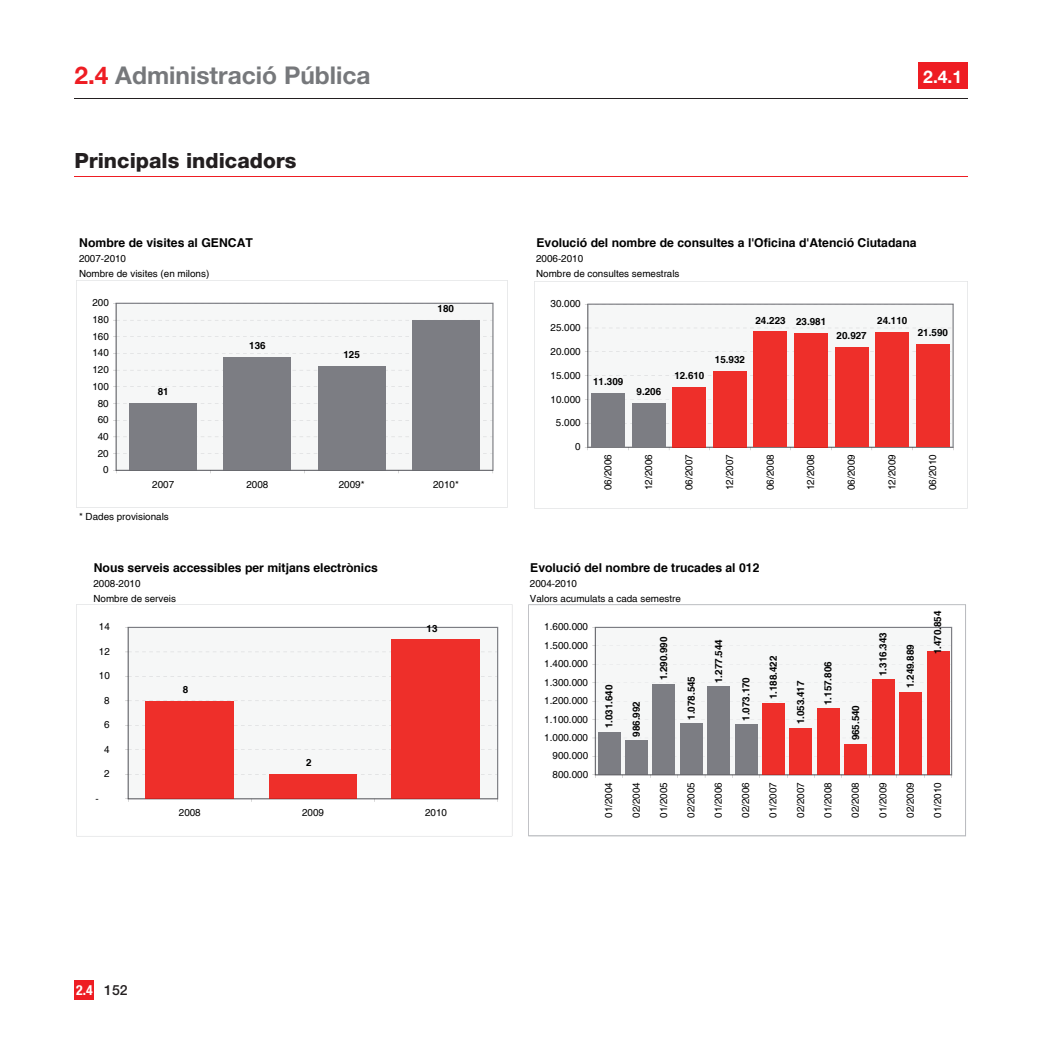
<style>
.page{position:relative;width:1042px;height:1042px;background:#fff}
.page>*{position:absolute;margin:0;border:0;box-sizing:border-box;transform-origin:0 0}
.t1{font:700 24.5px "Helvetica Neue";color:#76787b}
.t2{font:800 21px "Helvetica Neue";color:#231f20}
.t3{font:700 17.5px "Helvetica Neue";color:#fff}
.t4{font:500 14px "Helvetica Neue";color:#231f20}
.t5{font:700 condensed 13.83px "Helvetica Neue";color:#fff}
.t6{font:700 12.25px "Helvetica";color:#000}
.t7{font:9.8px/15.2px "Helvetica";color:#000}
.t8{font:700 9.8px "Helvetica";letter-spacing:-.005em;color:#000}
.s1{color:#ee1d23}
</style>
<div class="page">
<div style="left:74px;top:980px;width:20px;height:19px;background:#ee1d23"></div>
<hr style="left:74px;top:98px;width:893px;height:1px;background:#231f20">
<div style="left:918px;top:63px;width:49px;height:26px;background:#ee1d23"></div>
<hr style="left:74px;top:176px;width:893px;height:1px;background:#ee1d23">
<svg style="left:76px;top:280px;width:431px;height:227px"></svg>
<svg style="left:76px;top:604px;width:436px;height:232px"></svg>
<svg style="left:534px;top:281px;width:433px;height:227px"></svg>
<svg style="left:528px;top:604px;width:438px;height:232px"></svg>
<h1 class="t1" style="left:74px;top:60px;width:298px"><span class="s1">2.4</span> Administració Pública</h1>
<h2 class="t2" style="left:74px;top:148px;width:224px">Principals indicadors</h2>
<p class="t6" style="left:79px;top:235px;width:175px">Nombre de visites al GENCAT</p>
<p class="t7" style="left:79px;top:251px;width:132px">2007-2010<br>Nombre de visites (en milons)</p>
<p class="t7" style="left:92px;top:295px;width:18px">200</p>
<p class="t7" style="left:92px;top:312px;width:18px">180</p>
<p class="t7" style="left:92px;top:328px;width:18px">160</p>
<p class="t7" style="left:92px;top:345px;width:18px">140</p>
<p class="t7" style="left:92px;top:362px;width:18px">120</p>
<p class="t7" style="left:92px;top:379px;width:18px">100</p>
<p class="t7" style="left:98px;top:395px;width:12px">80</p>
<p class="t7" style="left:98px;top:412px;width:12px">60</p>
<p class="t7" style="left:98px;top:429px;width:12px">40</p>
<p class="t7" style="left:98px;top:445px;width:12px">20</p>
<p class="t7" style="left:103px;top:462px;width:7px">0</p>
<p class="t8" style="left:158px;top:385px;width:12px">81</p>
<p class="t8" style="left:249px;top:339px;width:18px">136</p>
<p class="t8" style="left:343px;top:348px;width:18px">125</p>
<p class="t8" style="left:438px;top:303px;width:18px">180</p>
<p class="t7" style="left:152px;top:476px;width:23px">2007</p>
<p class="t7" style="left:246px;top:476px;width:23px">2008</p>
<p class="t7" style="left:339px;top:476px;width:27px">2009*</p>
<p class="t7" style="left:433px;top:476px;width:27px">2010*</p>
<p class="t7" style="left:79px;top:509px;width:91px">* Dades provisionals</p>
<p class="t6" style="left:94px;top:560px;width:286px">Nous serveis accessibles per mitjans electrònics</p>
<p class="t7" style="left:93px;top:576px;width:84px">2008-2010<br>Nombre de serveis</p>
<p class="t7" style="left:99px;top:619px;width:12px">14</p>
<p class="t7" style="left:99px;top:644px;width:12px">12</p>
<p class="t7" style="left:99px;top:668px;width:12px">10</p>
<p class="t7" style="left:104px;top:693px;width:7px">8</p>
<p class="t7" style="left:104px;top:717px;width:7px">6</p>
<p class="t7" style="left:104px;top:742px;width:7px">4</p>
<p class="t7" style="left:104px;top:766px;width:7px">2</p>
<p class="t7" style="left:96px;top:791px;width:5px">-</p>
<p class="t8" style="left:183px;top:683px;width:7px">8</p>
<p class="t8" style="left:306px;top:757px;width:7px">2</p>
<p class="t8" style="left:427px;top:622px;width:12px">13</p>
<p class="t7" style="left:179px;top:805px;width:23px">2008</p>
<p class="t7" style="left:302px;top:805px;width:23px">2009</p>
<p class="t7" style="left:425px;top:805px;width:23px">2010</p>
<h3 class="t5" style="left:76px;top:982px;width:18px">2.4</h3>
<h3 class="t4" style="left:104px;top:982px;width:25px">152</h3>
<h3 class="t3" style="left:923px;top:65px;width:40px">2.4.1</h3>
<p class="t6" style="left:536px;top:235px;width:382px">Evolució del nombre de consultes a l'Oficina d'Atenció Ciutadana</p>
<p class="t7" style="left:536px;top:251px;width:145px">2006-2010<br>Nombre de consultes semestrals</p>
<p class="t7" style="left:550px;top:296px;width:32px">30.000</p>
<p class="t7" style="left:550px;top:320px;width:32px">25.000</p>
<p class="t7" style="left:550px;top:344px;width:32px">20.000</p>
<p class="t7" style="left:550px;top:368px;width:32px">15.000</p>
<p class="t7" style="left:550px;top:391px;width:32px">10.000</p>
<p class="t7" style="left:556px;top:415px;width:26px">5.000</p>
<p class="t7" style="left:575px;top:439px;width:7px">0</p>
<p class="t8" style="left:593px;top:376px;width:32px">11.309</p>
<p class="t8" style="left:636px;top:386px;width:26px">9.206</p>
<p class="t8" style="left:755px;top:315px;width:72px">24.223 23.981</p>
<p class="t8" style="left:674px;top:370px;width:32px">12.610</p>
<p class="t8" style="left:715px;top:354px;width:32px">15.932</p>
<p class="t8" style="left:836px;top:330px;width:32px">20.927</p>
<p class="t8" style="left:877px;top:315px;width:32px">24.110</p>
<p class="t8" style="left:918px;top:327px;width:32px">21.590</p>
<p class="t7" style="left:600px;top:490px;width:37px;rotate:-90deg">06/2006</p>
<p class="t7" style="left:641px;top:490px;width:37px;rotate:-90deg">12/2006</p>
<p class="t7" style="left:681px;top:490px;width:37px;rotate:-90deg">06/2007</p>
<p class="t7" style="left:722px;top:490px;width:37px;rotate:-90deg">12/2007</p>
<p class="t7" style="left:762px;top:490px;width:37px;rotate:-90deg">06/2008</p>
<p class="t7" style="left:803px;top:490px;width:37px;rotate:-90deg">12/2008</p>
<p class="t7" style="left:844px;top:490px;width:37px;rotate:-90deg">06/2009</p>
<p class="t7" style="left:884px;top:490px;width:37px;rotate:-90deg">12/2009</p>
<p class="t7" style="left:925px;top:490px;width:37px;rotate:-90deg">06/2010</p>
<p class="t6" style="left:530px;top:560px;width:231px">Evolució del nombre de trucades al 012</p>
<p class="t7" style="left:530px;top:576px;width:153px">2004-2010<br>Valors acumulats a cada semestre</p>
<p class="t7" style="left:544px;top:619px;width:45px">1.600.000</p>
<p class="t7" style="left:544px;top:637px;width:45px">1.500.000</p>
<p class="t7" style="left:544px;top:656px;width:45px">1.400.000</p>
<p class="t7" style="left:544px;top:674px;width:45px">1.300.000</p>
<p class="t7" style="left:544px;top:693px;width:45px">1.200.000</p>
<p class="t7" style="left:544px;top:711px;width:45px">1.100.000</p>
<p class="t7" style="left:544px;top:730px;width:45px">1.000.000</p>
<p class="t7" style="left:552px;top:748px;width:37px">900.000</p>
<p class="t7" style="left:552px;top:767px;width:37px">800.000</p>
<p class="t8" style="left:603px;top:728px;width:45px;rotate:-90deg">1.031.640</p>
<p class="t8" style="left:630px;top:736px;width:37px;rotate:-90deg">986.992</p>
<p class="t8" style="left:658px;top:680px;width:45px;rotate:-90deg">1.290.990</p>
<p class="t8" style="left:685px;top:720px;width:45px;rotate:-90deg">1.078.545</p>
<p class="t8" style="left:712px;top:683px;width:45px;rotate:-90deg">1.277.544</p>
<p class="t8" style="left:740px;top:721px;width:45px;rotate:-90deg">1.073.170</p>
<p class="t8" style="left:767px;top:699px;width:45px;rotate:-90deg">1.188.422</p>
<p class="t8" style="left:795px;top:724px;width:45px;rotate:-90deg">1.053.417</p>
<p class="t8" style="left:822px;top:705px;width:45px;rotate:-90deg">1.157.806</p>
<p class="t8" style="left:849px;top:740px;width:37px;rotate:-90deg">965.540</p>
<p class="t8" style="left:877px;top:676px;width:45px;rotate:-90deg">1.316.343</p>
<p class="t8" style="left:904px;top:688px;width:45px;rotate:-90deg">1.249.889</p>
<p class="t8" style="left:932px;top:654px;width:45px;rotate:-90deg">1.470.854</p>
<p class="t7" style="left:601px;top:817px;width:37px;rotate:-90deg">01/2004</p>
<p class="t7" style="left:629px;top:817px;width:37px;rotate:-90deg">02/2004</p>
<p class="t7" style="left:656px;top:817px;width:37px;rotate:-90deg">01/2005</p>
<p class="t7" style="left:683px;top:817px;width:37px;rotate:-90deg">02/2005</p>
<p class="t7" style="left:711px;top:817px;width:37px;rotate:-90deg">01/2006</p>
<p class="t7" style="left:738px;top:817px;width:37px;rotate:-90deg">02/2006</p>
<p class="t7" style="left:765px;top:817px;width:37px;rotate:-90deg">01/2007</p>
<p class="t7" style="left:793px;top:817px;width:37px;rotate:-90deg">02/2007</p>
<p class="t7" style="left:820px;top:817px;width:37px;rotate:-90deg">01/2008</p>
<p class="t7" style="left:848px;top:817px;width:37px;rotate:-90deg">02/2008</p>
<p class="t7" style="left:875px;top:817px;width:37px;rotate:-90deg">01/2009</p>
<p class="t7" style="left:902px;top:817px;width:37px;rotate:-90deg">02/2009</p>
<p class="t7" style="left:930px;top:817px;width:37px;rotate:-90deg">01/2010</p>
</div>
